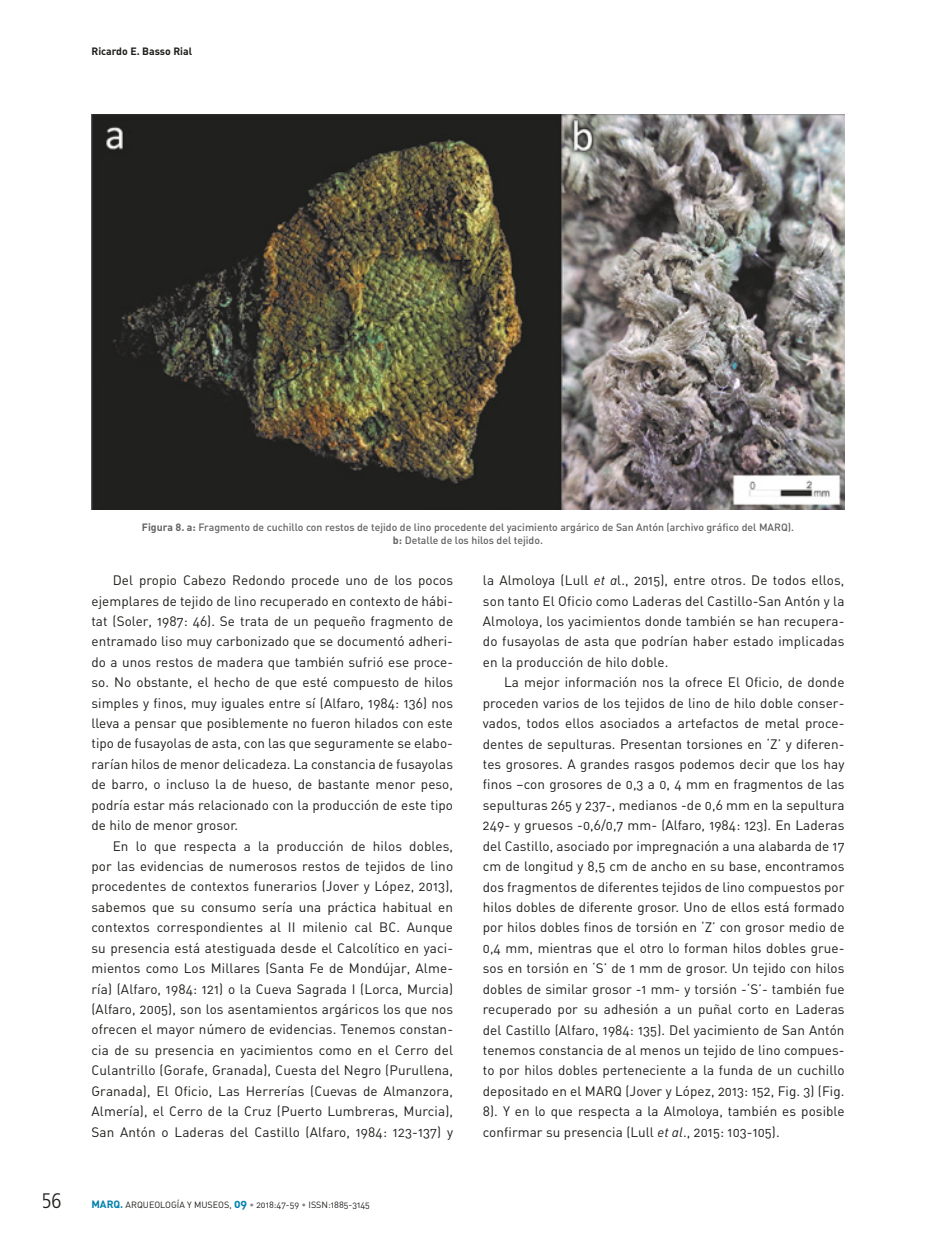
<style>
.page{position:relative;width:936px;height:1234px;background:#fff}
.page>*{position:absolute;margin:0;border:0;box-sizing:border-box;transform-origin:0 0}
.t1{font:300 condensed 21px "Frutiger LT Std";color:#1d1d1b}
.t2{font:13.5px/20.4px "DIN Regular Alternate";letter-spacing:.005em;color:#1d1d1b;text-align:justify}
.t3{font:10.5px/13.5px "DIN Medium Alternate";color:#646363;text-align:center}
.t4{font:10.5px "DIN Bold Alternate";color:#1d1d1b}
.t5{font:9px "DIN Regular Alternate";color:#1d1d1b}
.s1{font-family:"DIN Bold Alternate"}
.s2{font-family:"DIN Bold Alternate";font-size:10.5px;color:#0081ad}
.s3{font-family:"DIN Bold Alternate";font-size:12px;color:#0081ad}
.s4{color:#878787}
.s5{font-family:"DIN Regular Italic Alt"}
</style>
<div class="page">
<img style="left:91px;top:115px;width:753px;height:394px">
<p class="t4" style="left:91px;top:44px;width:102px">Ricardo E. Basso Rial</p>
<p class="t3" style="left:142px;top:520px;width:653px"><span class="s1">Figura 8. a:</span> Fragmento de cuchillo con restos de tejido de lino procedente del yacimiento argárico de San Antón (archivo gráfico del MARQ). <span class="s1">b:</span> Detalle de los hilos del tejido.</p>
<p class="t2" style="left:91px;top:569px;width:363px;text-indent:21px">Del propio Cabezo Redondo procede uno de los pocos ejemplares de tejido de lino recuperado en contexto de hábi&shy;tat (Soler, 1987: 46). Se trata de un pequeño fragmento de entramado liso muy carbonizado que se documentó adheri&shy;do a unos restos de madera que también sufrió ese proce&shy;so. No obstante, el hecho de que esté compuesto de hilos simples y finos, muy iguales entre sí (Alfaro, 1984: 136) nos lleva a pensar que posiblemente no fueron hilados con este tipo de fusayolas de asta, con las que seguramente se elabo&shy;rarían hilos de menor delicadeza. La constancia de fusayolas de barro, o incluso la de hueso, de bastante menor peso, podría estar más relacionado con la producción de este tipo de hilo de menor grosor.</p>
<p class="t2" style="left:91px;top:834px;width:363px;text-indent:21px">En lo que respecta a la producción de hilos dobles, por las evidencias de numerosos restos de tejidos de lino procedentes de contextos funerarios (Jover y López, 2013), sabemos que su consumo sería una práctica habitual en contextos correspondientes al II milenio cal BC. Aunque su presencia está atestiguada desde el Calcolítico en yaci&shy;mientos como Los Millares (Santa Fe de Mondújar, Alme&shy;ría) (Alfaro, 1984: 121) o la Cueva Sagrada I (Lorca, Murcia) (Alfaro, 2005), son los asentamientos argáricos los que nos ofrecen el mayor número de evidencias. Tenemos constan&shy;cia de su presencia en yacimientos como en el Cerro del Culantrillo (Gorafe, Granada), Cuesta del Negro (Purullena, Granada), El Oficio, Las Herrerías (Cuevas de Almanzora, Almería), el Cerro de la Cruz (Puerto Lumbreras, Murcia), San Antón o Laderas del Castillo (Alfaro, 1984: 123-137) y</p>
<h1 class="t1" style="left:41px;top:1188px;width:22px">56</h1>
<p class="t5" style="left:91px;top:1198px;width:280px"><span class="s2">MARQ.</span> ARQUEOLOGÍA Y MUSEOS, <span class="s3">09</span> <span class="s4">•</span> 2018:47-59 <span class="s4">•</span> ISSN:1885-3145</p>
<p class="t2" style="left:483px;top:569px;width:363px">la Almoloya (Lull <span class="s5">et a</span>l., 2015), entre otros. De todos ellos, son tanto El Oficio como Laderas del Castillo-San Antón y la Almoloya, los yacimientos donde también se han recupera&shy;do fusayolas de asta que podrían haber estado implicadas en la producción de hilo doble.</p>
<p class="t2" style="left:483px;top:671px;width:363px;text-indent:21px">La mejor información nos la ofrece El Oficio, de donde proceden varios de los tejidos de lino de hilo doble conser&shy;vados, todos ellos asociados a artefactos de metal proce&shy;dentes de sepulturas. Presentan torsiones en ‘Z’ y diferen&shy;tes grosores. A grandes rasgos podemos decir que los hay finos –con grosores de 0,3 a 0, 4 mm en fragmentos de las sepulturas 265 y 237-, medianos -de 0,6 mm en la sepultura 249- y gruesos -0,6/0,7 mm- (Alfaro, 1984: 123). En Laderas del Castillo, asociado por impregnación a una alabarda de 17 cm de longitud y 8,5 cm de ancho en su base, encontramos dos fragmentos de diferentes tejidos de lino compuestos por hilos dobles de diferente grosor. Uno de ellos está formado por hilos dobles finos de torsión en ‘Z’ con grosor medio de 0,4 mm, mientras que el otro lo forman hilos dobles grue&shy;sos en torsión en ‘S’ de 1 mm de grosor. Un tejido con hilos dobles de similar grosor -1 mm- y torsión -‘S’- también fue recuperado por su adhesión a un puñal corto en Laderas del Castillo (Alfaro, 1984: 135). Del yacimiento de San Antón tenemos constancia de al menos un tejido de lino compues&shy;to por hilos dobles perteneciente a la funda de un cuchillo depositado en el MARQ (Jover y López, 2013: 152, Fig. 3) (Fig.<br>8). Y en lo que respecta a la Almoloya, también es posible confirmar su presencia (Lull <span class="s5">et al</span>., 2015: 103-105).</p>
</div>
